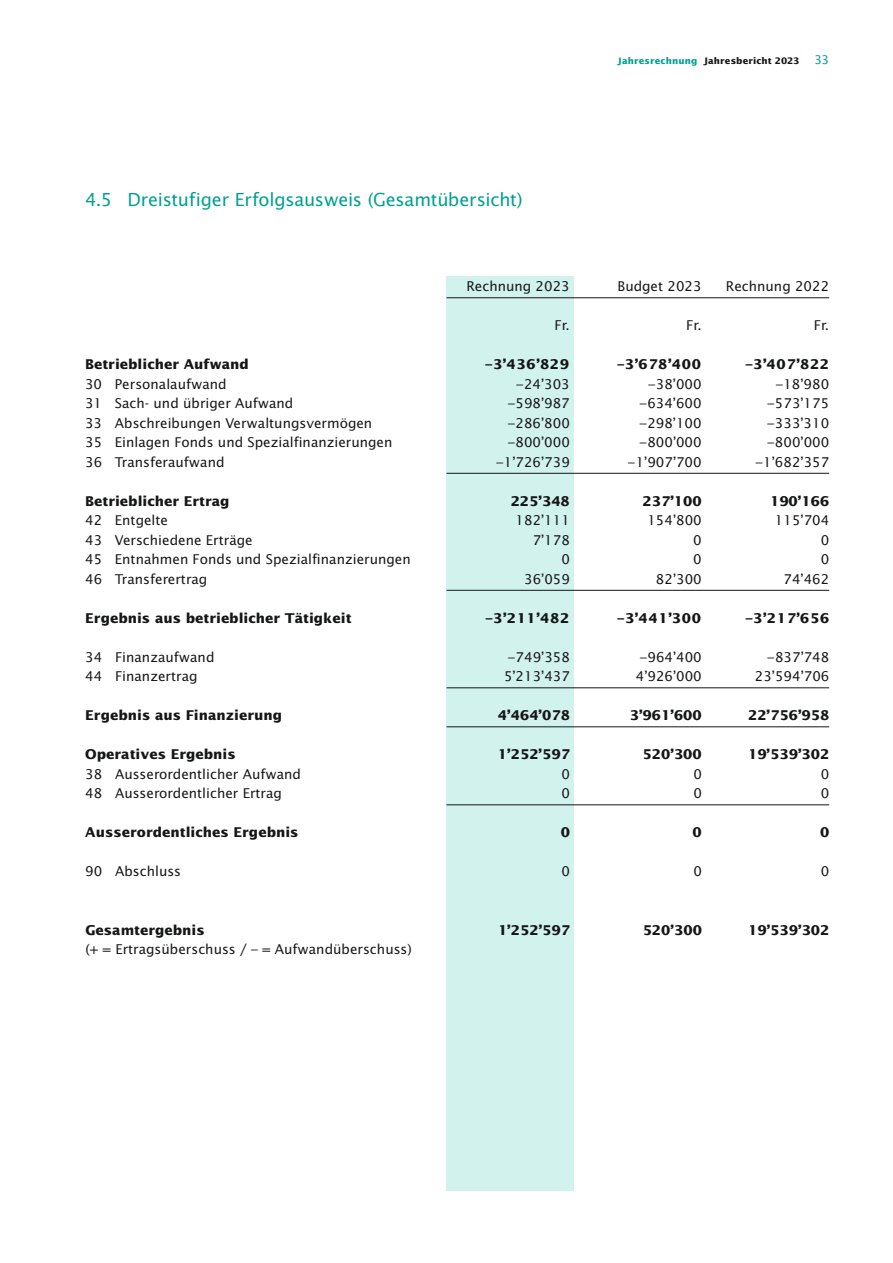
<style>
.page{position:relative;width:893px;height:1263px;background:#fff}
.page>*{position:absolute;margin:0;border:0;box-sizing:border-box;transform-origin:0 0}
.t1{font:18px "Lucida Sans";letter-spacing:-.015em;color:#00a090}
.t2{font:13.5px "Lucida Sans";color:#151616}
.t3{font:700 13.5px "Lucida Sans";color:#151616}
.t4{font:12px "Lucida Sans";color:#00a090}
.t5{font:700 9px "Lucida Sans";letter-spacing:.01em;color:#151616}
.s1{color:#00a090}
</style>
<div class="page">
<div style="left:446px;top:276px;width:128px;height:915px;background:#d2f2ee"></div>
<hr style="left:446px;top:297px;width:383px;height:1px;background:#151616">
<hr style="left:446px;top:473px;width:383px;height:1px;background:#151616">
<hr style="left:446px;top:590px;width:383px;height:1px;background:#151616">
<hr style="left:446px;top:687px;width:383px;height:1px;background:#151616">
<hr style="left:446px;top:726px;width:383px;height:1px;background:#151616">
<hr style="left:446px;top:804px;width:383px;height:1px;background:#151616">
<h1 class="t1" style="left:85px;top:188px;width:439px">4.5 Dreistufiger Erfolgsausweis (Gesamtübersicht)</h1>
<p class="t5" style="left:617px;top:55px;width:184px"><span class="s1">Jahresrechnung</span> Jahresbericht 2023</p>
<p class="t4" style="left:814px;top:52px;width:16px">33</p>
<p class="t2" style="left:475px;top:278px;width:96px">echnung 2023</p>
<p class="t2" style="left:618px;top:278px;width:98px">Budget 2023 R</p>
<p class="t2" style="left:734px;top:278px;width:96px">echnung 2022</p>
<p class="t2" style="left:562px;top:317px;width:10px">r.</p>
<p class="t2" style="left:686px;top:317px;width:17px">F r.</p>
<p class="t2" style="left:814px;top:317px;width:17px">F r.</p>
<p class="t3" style="left:85px;top:356px;width:165px">Betrieblicher Aufwand</p>
<p class="t3" style="left:486px;top:356px;width:85px">–3’436’829</p>
<p class="t3" style="left:617px;top:356px;width:85px">–3’678’400</p>
<p class="t3" style="left:746px;top:356px;width:85px">–3’407’822</p>
<p class="t2" style="left:85px;top:376px;width:143px">30 Personalaufwand</p>
<p class="t2" style="left:517px;top:376px;width:55px">–24’303</p>
<p class="t2" style="left:648px;top:376px;width:55px">–38’000</p>
<p class="t2" style="left:776px;top:376px;width:55px">–18’980</p>
<p class="t2" style="left:85px;top:395px;width:210px">31 Sach- und übriger Aufwand</p>
<p class="t2" style="left:508px;top:395px;width:63px">–598’987</p>
<p class="t2" style="left:640px;top:395px;width:63px">–634’600</p>
<p class="t2" style="left:767px;top:395px;width:63px">–573’175</p>
<p class="t2" style="left:85px;top:415px;width:289px">33 Abschreibungen Verwaltungsvermögen</p>
<p class="t2" style="left:508px;top:415px;width:63px">–286’800</p>
<p class="t2" style="left:640px;top:415px;width:63px">–298’100</p>
<p class="t2" style="left:767px;top:415px;width:63px">–333’310</p>
<p class="t2" style="left:85px;top:434px;width:309px">35 Einlagen Fonds und Spezialfinanzierungen</p>
<p class="t2" style="left:508px;top:434px;width:63px">–800’000</p>
<p class="t2" style="left:640px;top:434px;width:63px">–800’000</p>
<p class="t2" style="left:767px;top:434px;width:63px">–800’000</p>
<p class="t2" style="left:85px;top:454px;width:141px">36 Transferaufwand</p>
<p class="t2" style="left:496px;top:454px;width:75px">–1’726’739</p>
<p class="t2" style="left:628px;top:454px;width:75px">–1’907’700</p>
<p class="t2" style="left:756px;top:454px;width:75px">–1’682’357</p>
<p class="t3" style="left:85px;top:493px;width:146px">Betrieblicher Ertrag</p>
<p class="t3" style="left:511px;top:493px;width:61px">225’348</p>
<p class="t3" style="left:642px;top:493px;width:61px">237’100</p>
<p class="t3" style="left:770px;top:493px;width:61px">190’166</p>
<p class="t2" style="left:85px;top:512px;width:84px">42 Entgelte</p>
<p class="t2" style="left:516px;top:512px;width:56px">182’111</p>
<p class="t2" style="left:647px;top:512px;width:56px">154’800</p>
<p class="t2" style="left:775px;top:512px;width:56px">115’704</p>
<p class="t2" style="left:85px;top:532px;width:169px">43 Verschiedene Erträge</p>
<p class="t2" style="left:533px;top:532px;width:39px">7’178</p>
<p class="t2" style="left:693px;top:532px;width:10px">0</p>
<p class="t2" style="left:821px;top:532px;width:10px">0</p>
<p class="t2" style="left:85px;top:551px;width:327px">45 Entnahmen Fonds und Spezialfinanzierungen</p>
<p class="t2" style="left:561px;top:551px;width:10px">0</p>
<p class="t2" style="left:693px;top:551px;width:10px">0</p>
<p class="t2" style="left:821px;top:551px;width:10px">0</p>
<p class="t2" style="left:85px;top:571px;width:124px">46 Transferertrag</p>
<p class="t2" style="left:524px;top:571px;width:47px">36’059</p>
<p class="t2" style="left:656px;top:571px;width:47px">82’300</p>
<p class="t2" style="left:783px;top:571px;width:47px">74’462</p>
<p class="t3" style="left:85px;top:610px;width:268px">Ergebnis aus betrieblicher Tätigkeit</p>
<p class="t3" style="left:486px;top:610px;width:85px">–3’211’482</p>
<p class="t3" style="left:618px;top:610px;width:85px">–3’441’300</p>
<p class="t3" style="left:746px;top:610px;width:85px">–3’217’656</p>
<p class="t2" style="left:85px;top:649px;width:131px">34 Finanzaufwand</p>
<p class="t2" style="left:508px;top:649px;width:63px">–749’358</p>
<p class="t2" style="left:640px;top:649px;width:63px">–964’400</p>
<p class="t2" style="left:768px;top:649px;width:63px">–837’748</p>
<p class="t2" style="left:85px;top:668px;width:114px">44 Finanzertrag</p>
<p class="t2" style="left:504px;top:668px;width:68px">5’213’437</p>
<p class="t2" style="left:636px;top:668px;width:68px">4’926’000</p>
<p class="t2" style="left:755px;top:668px;width:76px">23’594’706</p>
<p class="t3" style="left:85px;top:707px;width:198px">Ergebnis aus Finanzierung</p>
<p class="t3" style="left:498px;top:707px;width:74px">4’464’078</p>
<p class="t3" style="left:630px;top:707px;width:74px">3’961’600</p>
<p class="t3" style="left:748px;top:707px;width:83px">22’756’958</p>
<p class="t3" style="left:85px;top:746px;width:152px">Operatives Ergebnis</p>
<p class="t3" style="left:498px;top:746px;width:74px">1’252’597</p>
<p class="t3" style="left:643px;top:746px;width:61px">520’300</p>
<p class="t3" style="left:748px;top:746px;width:83px">19’539’302</p>
<p class="t2" style="left:85px;top:766px;width:217px">38 Ausserordentlicher Aufwand</p>
<p class="t2" style="left:561px;top:766px;width:10px">0</p>
<p class="t2" style="left:693px;top:766px;width:10px">0</p>
<p class="t2" style="left:821px;top:766px;width:10px">0</p>
<p class="t2" style="left:85px;top:785px;width:198px">48 Ausserordentlicher Ertrag</p>
<p class="t2" style="left:561px;top:785px;width:10px">0</p>
<p class="t2" style="left:693px;top:785px;width:10px">0</p>
<p class="t2" style="left:821px;top:785px;width:10px">0</p>
<p class="t3" style="left:85px;top:824px;width:215px">Ausserordentliches Ergebnis</p>
<p class="t3" style="left:561px;top:824px;width:11px">0</p>
<p class="t3" style="left:693px;top:824px;width:11px">0</p>
<p class="t3" style="left:820px;top:824px;width:11px">0</p>
<p class="t2" style="left:85px;top:863px;width:97px">90 Abschluss</p>
<p class="t2" style="left:562px;top:863px;width:10px">0</p>
<p class="t2" style="left:693px;top:863px;width:10px">0</p>
<p class="t2" style="left:821px;top:863px;width:10px">0</p>
<p class="t3" style="left:85px;top:922px;width:121px">Gesamtergebnis</p>
<p class="t3" style="left:498px;top:922px;width:74px">1’252’597</p>
<p class="t3" style="left:643px;top:922px;width:61px">520’300</p>
<p class="t3" style="left:748px;top:922px;width:83px">19’539’302</p>
<p class="t2" style="left:85px;top:941px;width:328px">(+ = Ertragsüberschuss / – = Aufwandüberschuss)</p>
</div>
